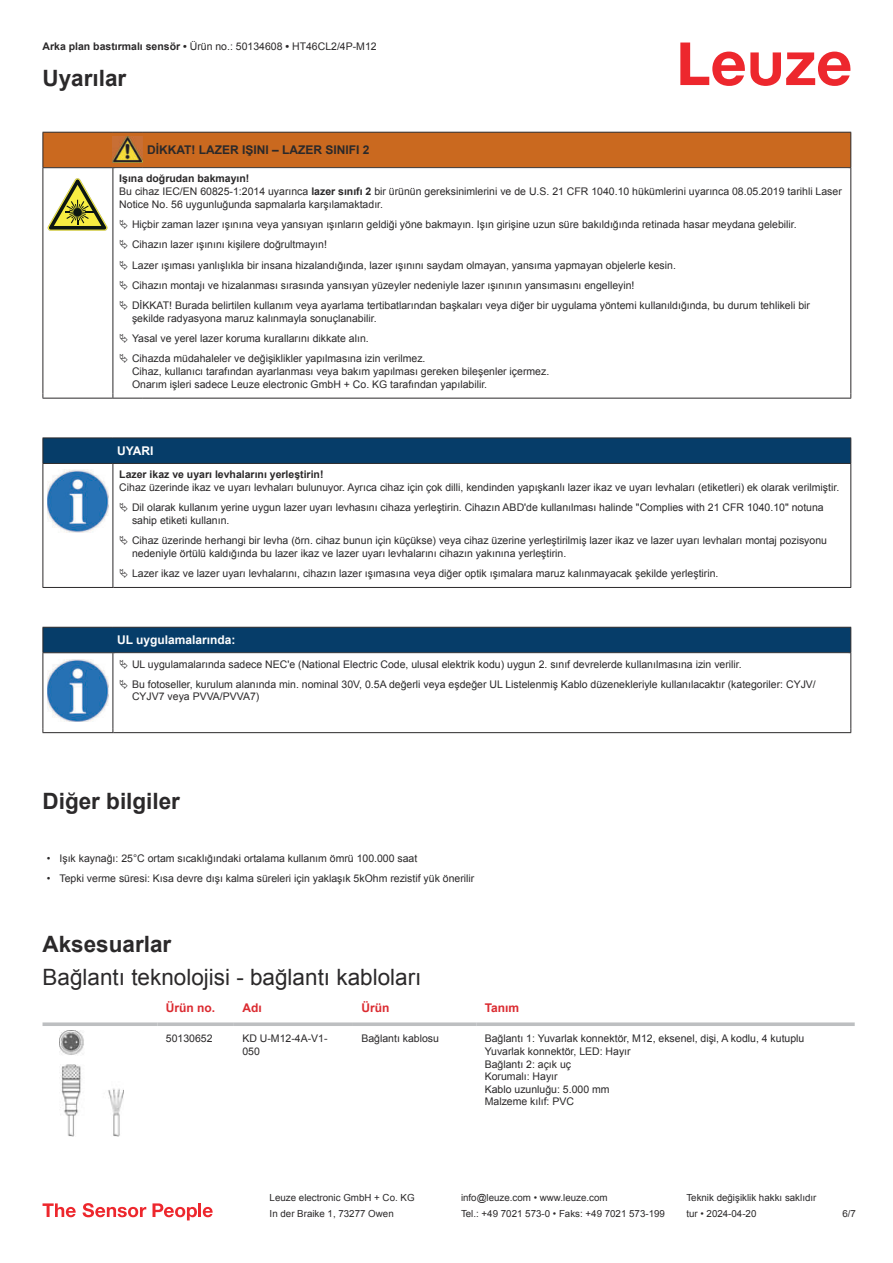
<style>
.page{position:relative;width:893px;height:1263px;background:#fff}
.page>*{position:absolute;margin:0;border:0;box-sizing:border-box;transform-origin:0 0}
.t1{font:22.5px "Arial";color:#2b292a}
.t2{font:700 22.5px "Arial";color:#2b292a}
.t3{font:700 12px "Arial";color:#2b292a}
.t4{font:700 12px "Arial";color:#fff}
.t5{font:700 12px "Arial";color:#db2a30}
.t6{font:10.5px/20.2px "Arial";color:#2b292a}
.t7{font:700 10.5px "Arial";color:#2b292a}
.t8{font:9.75px "Arial";color:#2b292a}
.s1{font-weight:700}
</style>
<div class="page">
<svg style="left:680px;top:43px;width:170px;height:43px"></svg>
<svg style="left:43px;top:1022px;width:114px;height:4px"></svg>
<svg style="left:157px;top:1022px;width:77px;height:4px"></svg>
<svg style="left:234px;top:1022px;width:119px;height:4px"></svg>
<svg style="left:353px;top:1022px;width:123px;height:4px"></svg>
<svg style="left:476px;top:1022px;width:379px;height:4px;background:#c4c6c8"></svg>
<img style="left:59px;top:1030px;width:65px;height:106px">
<svg style="left:43px;top:1203px;width:33px;height:14px"></svg>
<svg style="left:83px;top:1203px;width:63px;height:14px"></svg>
<svg style="left:153px;top:1203px;width:44px;height:17px"></svg>
<hr style="left:198px;top:1203px;width:3px;height:14px;background:#ed272d">
<svg style="left:203px;top:1207px;width:10px;height:10px"></svg>
<div style="left:44px;top:133px;width:806px;height:34px;background:#ca691f"></div>
<svg style="left:44px;top:168px;width:806px;height:230px"></svg>
<hr style="left:43px;top:132px;width:70px;height:1px;background:#2b292a">
<hr style="left:43px;top:133px;width:1px;height:34px;background:#2b292a">
<hr style="left:43px;top:167px;width:70px;height:1px;background:#2b292a">
<hr style="left:113px;top:132px;width:30px;height:1px;background:#2b292a">
<hr style="left:113px;top:167px;width:30px;height:1px;background:#2b292a">
<hr style="left:143px;top:132px;width:708px;height:1px;background:#2b292a">
<hr style="left:850px;top:133px;width:1px;height:34px;background:#2b292a">
<hr style="left:143px;top:167px;width:708px;height:1px;background:#2b292a">
<hr style="left:43px;top:168px;width:1px;height:226px;background:#2b292a">
<hr style="left:113px;top:168px;width:1px;height:226px;background:#2b292a">
<hr style="left:850px;top:168px;width:1px;height:226px;background:#2b292a">
<hr style="left:43px;top:398px;width:70px;height:1px;background:#2b292a">
<hr style="left:113px;top:398px;width:30px;height:1px;background:#2b292a">
<hr style="left:143px;top:398px;width:708px;height:1px;background:#2b292a">
<img style="left:113px;top:136px;width:30px;height:27px">
<svg style="left:47px;top:178px;width:60px;height:53px"></svg>
<svg style="left:115px;top:169px;width:734px;height:225px"></svg>
<hr style="left:43px;top:463px;width:70px;height:1px;background:#2b292a">
<div style="left:43px;top:438px;width:808px;height:25px;background:#063d69"></div>
<hr style="left:113px;top:463px;width:738px;height:1px;background:#2b292a">
<hr style="left:43px;top:464px;width:1px;height:119px;background:#2b292a">
<hr style="left:113px;top:464px;width:1px;height:119px;background:#2b292a">
<hr style="left:850px;top:464px;width:1px;height:119px;background:#2b292a">
<hr style="left:43px;top:587px;width:70px;height:1px;background:#2b292a">
<hr style="left:113px;top:587px;width:738px;height:1px;background:#2b292a">
<img style="left:47px;top:470px;width:61px;height:63px">
<hr style="left:43px;top:653px;width:1px;height:75px;background:#2b292a">
<hr style="left:113px;top:653px;width:1px;height:75px;background:#2b292a">
<hr style="left:850px;top:653px;width:1px;height:75px;background:#2b292a">
<hr style="left:43px;top:732px;width:70px;height:1px;background:#2b292a">
<hr style="left:113px;top:732px;width:738px;height:1px;background:#2b292a">
<img style="left:47px;top:707px;width:58px;height:15px">
<svg style="left:120px;top:220px;width:8px;height:9px"></svg>
<svg style="left:120px;top:240px;width:8px;height:9px"></svg>
<svg style="left:120px;top:260px;width:8px;height:9px"></svg>
<svg style="left:120px;top:280px;width:8px;height:10px"></svg>
<svg style="left:120px;top:301px;width:8px;height:9px"></svg>
<svg style="left:120px;top:334px;width:8px;height:9px"></svg>
<svg style="left:120px;top:354px;width:8px;height:9px"></svg>
<svg style="left:43px;top:627px;width:808px;height:80px"></svg>
<p class="t6" style="left:43px;top:37px;width:336px"><span class="s1">Arka plan bastırmalı sensör •</span> Ürün no.: 50134608 <span class="s1">•</span> HT46CL2/4P-M12</p>
<h1 class="t2" style="left:43px;top:63px;width:85px">Uyarılar</h1>
<p class="t3" style="left:147px;top:141px;width:224px">DİKKAT! LAZER IŞINI – LAZER SINIFI 2</p>
<p class="t6" style="left:119px;top:172px;width:724px;line-height:12.6px"><span class="s1">Işına doğrudan bakmayın!<br></span>Bu cihaz IEC/EN 60825-1:2014 uyarınca <span class="s1">lazer sınıfı 2</span> bir ürünün gereksinimlerini ve de U.S. 21 CFR 1040.10 hükümlerini uyarınca 08.05.2019 tarihli Laser<br>Notice No. 56 uygunluğunda sapmalarla karşılamaktadır.</p>
<p class="t6" style="left:132px;top:214px;width:679px">Hiçbir zaman lazer ışınına veya yansıyan ışınların geldiği yöne bakmayın. Işın girişine uzun süre bakıldığında retinada hasar meydana gelebilir.<br>Cihazın lazer ışınını kişilere doğrultmayın!<br>Lazer ışıması yanlışlıkla bir insana hizalandığında, lazer ışınını saydam olmayan, yansıma yapmayan objelerle kesin.<br>Cihazın montajı ve hizalanması sırasında yansıyan yüzeyler nedeniyle lazer ışınının yansımasını engelleyin!<br>DİKKAT! Burada belirtilen kullanım veya ayarlama tertibatlarından başkaları veya diğer bir uygulama yöntemi kullanıldığında, bu durum tehlikeli bir</p>
<p class="t6" style="left:132px;top:308px;width:295px">şekilde radyasyona maruz kalınmayla sonuçlanabilir.<br>Yasal ve yerel lazer koruma kurallarını dikkate alın.<br>Cihazda müdahaleler ve değişiklikler yapılmasına izin verilmez.</p>
<p class="t6" style="left:132px;top:365px;width:419px;line-height:12.6px">Cihaz, kullanıcı tarafından ayarlanması veya bakım yapılması gereken bileşenler içermez.<br>Onarım işleri sadece Leuze electronic GmbH + Co. KG tarafından yapılabilir.</p>
<p class="t4" style="left:117px;top:442px;width:38px">UYARI</p>
<p class="t7" style="left:119px;top:467px;width:206px">Lazer ikaz ve uyarı levhalarını yerleştirin!</p>
<p class="t6" style="left:119px;top:477px;width:721px;text-align:center">Cihaz üzerinde ikaz ve uyarı levhaları bulunuyor. Ayrıca cihaz için çok dilli, kendinden yapışkanlı lazer ikaz ve uyarı levhaları (etiketleri) ek olarak verilmiştir.<br>Dil olarak kullanım yerine uygun lazer uyarı levhasını cihaza yerleştirin. Cihazın ABD'de kullanılması halinde "Complies with 21 CFR 1040.10" notuna</p>
<p class="t6" style="left:132px;top:510px;width:696px">sahip etiketi kullanın.<br>Cihaz üzerinde herhangi bir levha (örn. cihaz bunun için küçükse) veya cihaz üzerine yerleştirilmiş lazer ikaz ve lazer uyarı levhaları montaj pozisyonu</p>
<p class="t6" style="left:132px;top:543px;width:588px">nedeniyle örtülü kaldığında bu lazer ikaz ve lazer uyarı levhalarını cihazın yakınına yerleştirin.<br>Lazer ikaz ve lazer uyarı levhalarını, cihazın lazer ışımasına veya diğer optik ışımalara maruz kalınmayacak şekilde yerleştirin.</p>
<p class="t4" style="left:117px;top:631px;width:120px">UL uygulamalarında:</p>
<p class="t6" style="left:132px;top:654px;width:685px">UL uygulamalarında sadece NEC'e (National Electric Code, ulusal elektrik kodu) uygun 2. sınıf devrelerde kullanılmasına izin verilir.<br>Bu fotoseller, kurulum alanında min. nominal 30V, 0.5A değerli veya eşdeğer UL Listelenmiş Kablo düzenekleriyle kullanılacaktır (kategoriler: CYJV/</p>
<p class="t6" style="left:132px;top:686px;width:129px">CYJV7 veya PVVA/PVVA7)</p>
<h1 class="t2" style="left:43px;top:786px;width:139px">Diğer bilgiler</h1>
<p class="t6" style="left:47px;top:848px;width:372px">• Işık kaynağı: 25°C ortam sıcaklığındaki ortalama kullanım ömrü 100.000 saat</p>
<p class="t6" style="left:47px;top:868px;width:429px">• Tepki verme süresi: Kısa devre dışı kalma süreleri için yaklaşık 5kOhm rezistif yük önerilir</p>
<h1 class="t2" style="left:43px;top:928px;width:130px">Aksesuarlar</h1>
<h1 class="t1" style="left:43px;top:962px;width:380px">Bağlantı teknolojisi - bağlantı kabloları</h1>
<p class="t5" style="left:166px;top:999px;width:51px">Ürün no.</p>
<p class="t5" style="left:242px;top:999px;width:21px">Adı</p>
<p class="t5" style="left:361px;top:999px;width:29px">Ürün</p>
<p class="t5" style="left:485px;top:999px;width:36px">Tanım</p>
<p class="t6" style="left:166px;top:1029px;width:48px">50130652</p>
<p class="t6" style="left:242px;top:1033px;width:87px;line-height:12.6px">KD U-M12-4A-V1-<br>050</p>
<p class="t6" style="left:361px;top:1028px;width:79px">Bağlantı kablosu</p>
<p class="t6" style="left:485px;top:1032px;width:321px;line-height:12.6px">Bağlantı 1: Yuvarlak konnektör, M12, eksenel, dişi, A kodlu, 4 kutuplu<br>Yuvarlak konnektör, LED: Hayır<br>Bağlantı 2: açık uç<br>Korumalı: Hayır<br>Kablo uzunluğu: 5.000 mm<br>Malzeme kılıf: PVC</p>
<p class="t8" style="left:270px;top:1191px;width:146px">Leuze electronic GmbH + Co. KG</p>
<p class="t8" style="left:461px;top:1191px;width:148px">info@leuze.com • www.leuze.com</p>
<p class="t8" style="left:686px;top:1191px;width:132px">Teknik değişiklik hakkı saklıdır</p>
<p class="t8" style="left:270px;top:1207px;width:126px">In der Braike 1, 73277 Owen</p>
<p class="t8" style="left:461px;top:1207px;width:205px">Tel.: +49 7021 573-0 • Faks: +49 7021 573-199</p>
<p class="t8" style="left:686px;top:1207px;width:72px">tur • 2024-04-20</p>
<p class="t8" style="left:842px;top:1210px;width:15px">6 /7</p>
</div>
